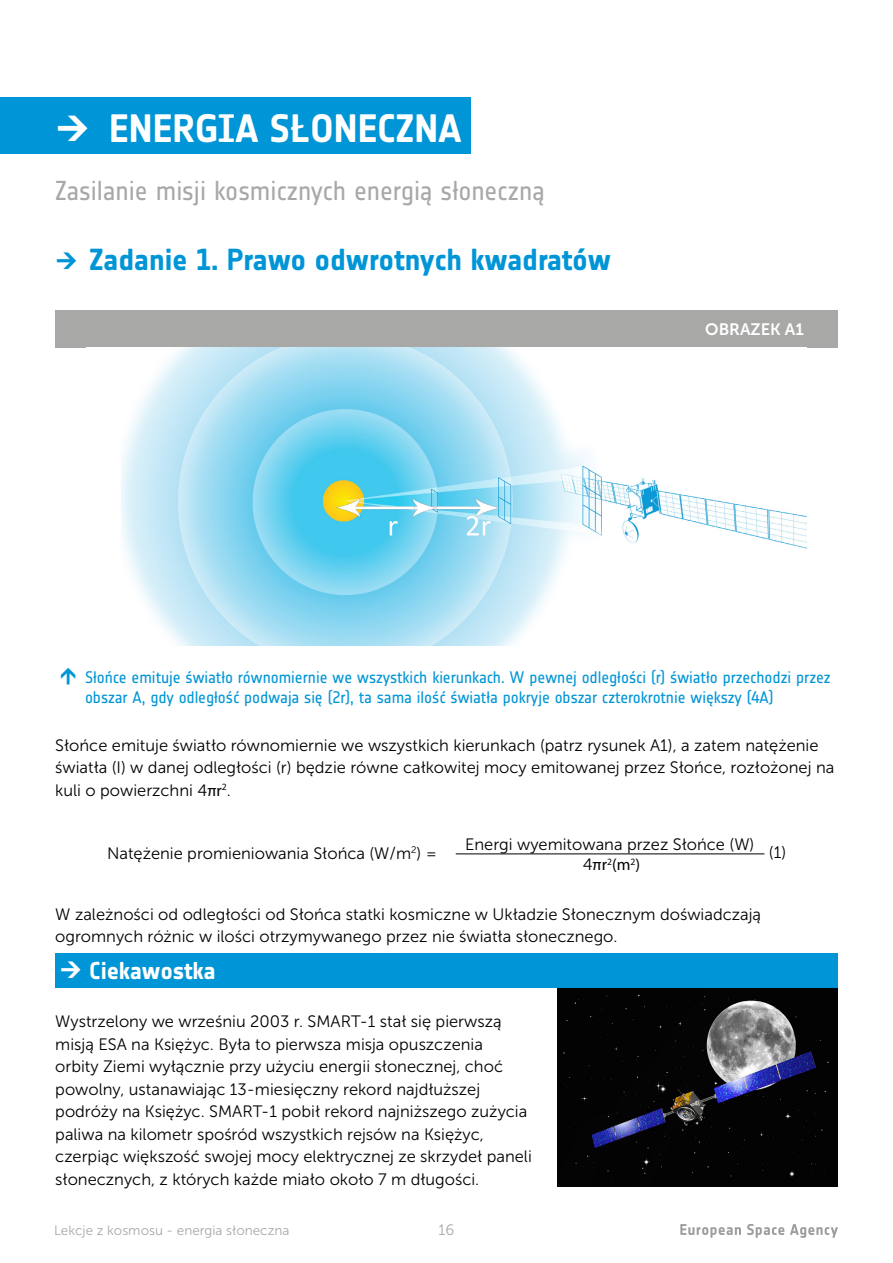
<style>
.page{position:relative;width:893px;height:1263px;background:#fff}
.page>*{position:absolute;margin:0;border:0;box-sizing:border-box;transform-origin:0 0}
.t1{font:700 39px "Notes Esa";color:#fff}
.t2{font:700 30px "Notes Esa";letter-spacing:-.01em;color:#0095d6}
.t3{font:27px "Notes Esa";letter-spacing:-.005em;color:#a8a8a7}
.t4{font:700 24px "Notes Esa";letter-spacing:-.005em;color:#fff}
.t5{font:16.5px/22.5px "Museo Sans 300";color:#000}
.t6{font:16.5px/19.8px "Notes Esa";letter-spacing:-.005em;color:#0095d6}
.t7{font:16.5px "Museo Sans 700";color:#fff}
.t8{font:16.5px "Myriad Pro";color:#000}
.t9{font:15px "Museo Sans 300";color:#a8a8a7}
.t10{font:13.5px "Museo Sans 300";color:#a8a8a7}
.s1{font-family:"Myriad Pro"}
.s2{font-family:"Museo Sans 300"}
</style>
<div class="page">
<svg style="left:680px;top:1224px;width:158px;height:14px"></svg>
<div style="left:0;top:98px;width:470px;height:56px;background:#0095d6"></div>
<div style="left:55px;top:310px;width:783px;height:38px;background:#a8a8a7"></div>
<div style="left:55px;top:954px;width:783px;height:34px;background:#0095d6"></div>
<img style="left:121px;top:348px;width:686px;height:298px">
<hr style="left:456px;top:853px;width:308px;height:1px;background:#000">
<img style="left:558px;top:989px;width:280px;height:197px">
<h1 class="t1" style="left:109px;top:105px;width:354px">ENERGIA SŁONECZNA</h1>
<h3 class="t3" style="left:55px;top:175px;width:491px">Zasilanie misji kosmicznych energią słoneczną</h3>
<h2 class="t2" style="left:89px;top:242px;width:523px">Zadanie 1. Prawo odwrotnych kwadratów</h2>
<p class="t7" style="left:705px;top:320px;width:100px">OBRAZEK A1</p>
<p class="t6" style="left:85px;top:667px;width:747px">Słońce emituje światło równomiernie we wszystkich kierunkach. W pewnej odległości (r) światło przechodzi przez obszar A, gdy odległość podwaja się (2r), ta sama ilość światła pokryje obszar czterokrotnie większy (4A)</p>
<p class="t5" style="left:55px;top:734px;width:781px">Słońce emituje światło równomiernie we wszystkich kierunkach (patrz rysunek A1), a zatem natężenie światła (I) w danej odległości (r) będzie równe całkowitej mocy emitowanej przez Słońce, rozłożonej na kuli o powierzchni 4<span class="s1">πr</span><sup>2</sup>.</p>
<p class="t5" style="left:107px;top:842px;width:332px">Natężenie promieniowania Słońca (W/m<sup>2</sup>) =</p>
<p class="t5" style="left:465px;top:834px;width:291px">Energi wyemitowana przez Słońce (W)</p>
<p class="t8" style="left:583px;top:854px;width:59px"><span class="s2">4</span>πr<sup>2</sup>(m<sup>2</sup>)</p>
<p class="t5" style="left:769px;top:841px;width:19px">(1)</p>
<p class="t5" style="left:55px;top:903px;width:707px">W zależności od odległości od Słońca statki kosmiczne w Układzie Słonecznym doświadczają ogromnych różnic w ilości otrzymywanego przez nie światła słonecznego.</p>
<h3 class="t4" style="left:89px;top:957px;width:128px">Ciekawostka</h3>
<p class="t5" style="left:55px;top:1010px;width:478px">Wystrzelony we wrześniu 2003 r. SMART-1 stał się pierwszą misją ESA na Księżyc. Była to pierwsza misja opuszczenia<br>orbity Ziemi wyłącznie przy użyciu energii słonecznej, choć powolny, ustanawiając 13-miesięczny rekord najdłuższej podróży na Księżyc. SMART-1 pobił rekord najniższego zużycia paliwa na kilometr spośród wszystkich rejsów na Księżyc, czerpiąc większość swojej mocy elektrycznej ze skrzydeł paneli słonecznych, z których każde miało około 7 m długości.</p>
<p class="t10" style="left:54px;top:1223px;width:237px">Lekcje z kosmosu - energia słoneczna</p>
<p class="t9" style="left:438px;top:1222px;width:17px">16</p>
</div>
